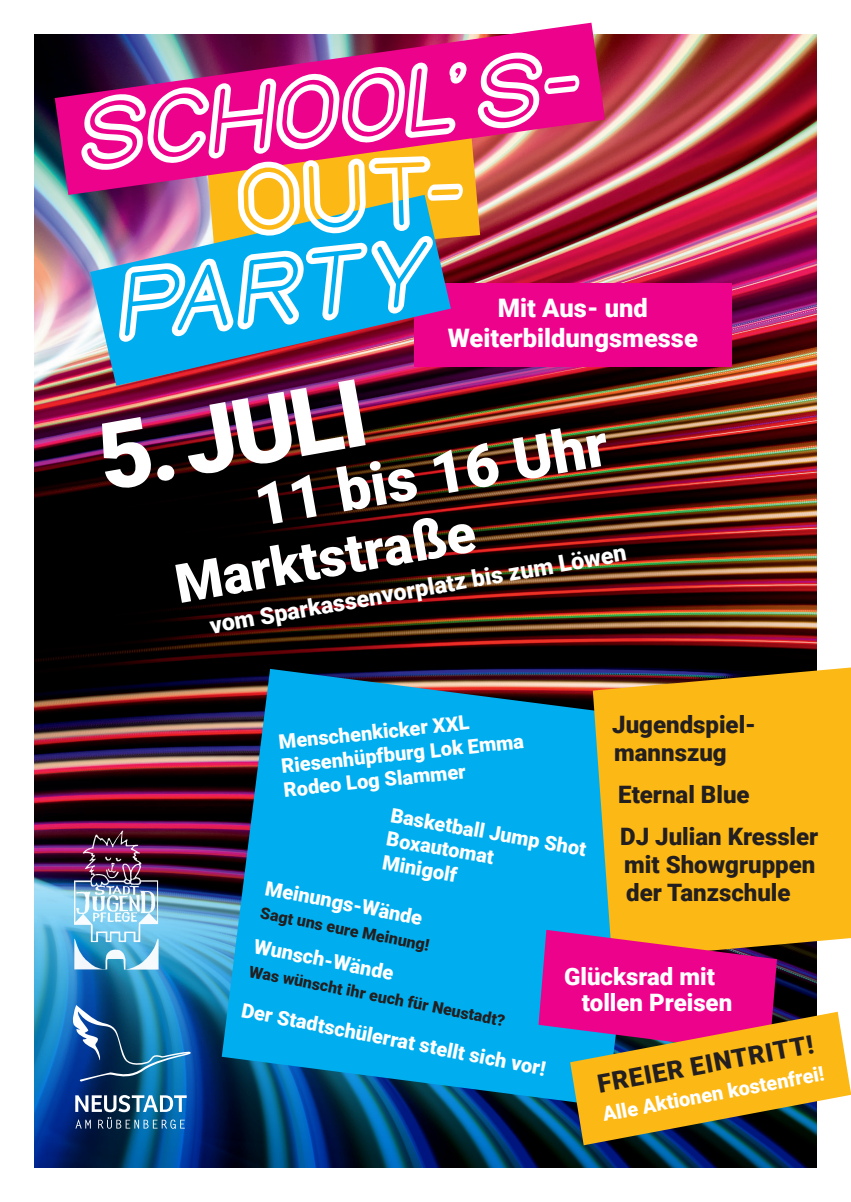
<style>
.page{position:relative;width:851px;height:1202px;background:#fff}
.page>*{position:absolute;margin:0;border:0;box-sizing:border-box;transform-origin:0 0}
.t1{font:900 93.8px "Roboto";color:#fff}
.t2{font:900 59.4px "Roboto";color:#fff}
.t3{font:900 54px "Roboto";color:#fff}
.t4{font:900 25.4px/30.6px "Roboto";color:#fff;text-align:center}
.t5{font:900 25.4px "Roboto";color:#231f20}
.t6{font:900 24px/28px "Roboto";color:#231f20}
.t7{font:900 24px/26px "Roboto";color:#fff}
.t8{font:900 23.2px "Roboto";color:#fff}
.t9{font:900 20px/24px "Roboto";color:#fff}
.t10{font:900 16px "Roboto";color:#231f20}
</style>
<div class="page">
<img style="left:34px;top:34px;width:782px;height:788px">
<img style="left:34px;top:822px;width:782px;height:346px">
<svg style="left:222px;top:669px;width:370px;height:437px;background:#089ad5"></svg>
<svg style="left:71px;top:1005px;width:120px;height:77px;background:#269"></svg>
<svg style="left:75px;top:1095px;width:112px;height:34px;background:#487599"></svg>
<svg style="left:592px;top:667px;width:258px;height:263px;background:#eab11d"></svg>
<img style="left:73px;top:829px;width:87px;height:142px">
<svg style="left:538px;top:930px;width:312px;height:215px;background:#bc6a5d"></svg>
<div style="left:414px;top:283px;width:317px;height:84px;background:#ed028c"></div>
<img style="left:90px;top:195px;width:361px;height:191px">
<img style="left:55px;top:23px;width:550px;height:172px">
<svg style="left:119px;top:170px;width:361px;height:172px"></svg>
<svg style="left:81px;top:52px;width:498px;height:118px;fill:#ed038c"></svg>
<p class="t4" style="left:448px;top:291px;width:251px">Mit Aus- und<br>Weiterbildungsmesse</p>
<h1 class="t1" style="left:87px;top:393px;width:273px;rotate:-10deg">5. JULI</h1>
<h2 class="t2" style="left:248px;top:465px;width:359px;rotate:-10deg">11 bis 16 Uhr</h2>
<h3 class="t3" style="left:169px;top:547px;width:305px;rotate:-10deg">Marktstraße</h3>
<p class="t8" style="left:207px;top:609px;width:424px;rotate:-10deg">vom Sparkassenvorplatz bis zum Löwen</p>
<p class="t9" style="left:277px;top:729px;width:245px;rotate:-6deg">Menschenkicker XXL<br>Riesenhüpfburg Lok Emma<br>Rodeo Log Slammer</p>
<p class="t6" style="left:612px;top:709px;width:145px">Jugendspiel&shy;mannszug</p>
<p class="t6" style="left:618px;top:772px;width:202px;line-height:42px">Eternal Blue<br>DJ Julian Kressler</p>
<p class="t6" style="left:624px;top:849px;width:192px">mit Showgruppen der Tanzschule</p>
<p class="t9" style="left:393px;top:802px;width:199px;rotate:10deg">Basketball Jump Shot<br>Boxautomat<br>Minigolf</p>
<p class="t9" style="left:268px;top:875px;width:161px;rotate:11deg">Meinungs-Wände</p>
<p class="t10" style="left:263px;top:902px;width:173px;rotate:11deg">Sagt uns eure Meinung!</p>
<p class="t9" style="left:256px;top:933px;width:143px;rotate:11deg">Wunsch-Wände</p>
<p class="t10" style="left:251px;top:960px;width:262px;rotate:11deg">Was wünscht ihr euch für Neustadt?</p>
<p class="t7" style="left:582px;top:963px;width:152px;text-indent:-18px">Glücksrad mit tollen Preisen</p>
<p class="t5" style="left:594px;top:1067px;width:221px;rotate:-11deg">FREIER EINTRITT!</p>
<p class="t9" style="left:244px;top:997px;width:311px;rotate:11deg">Der Stadtschülerrat stellt sich vor!</p>
<p class="t9" style="left:600px;top:1102px;width:226px;rotate:-11deg">Alle Aktionen kostenfrei!</p>
</div>
